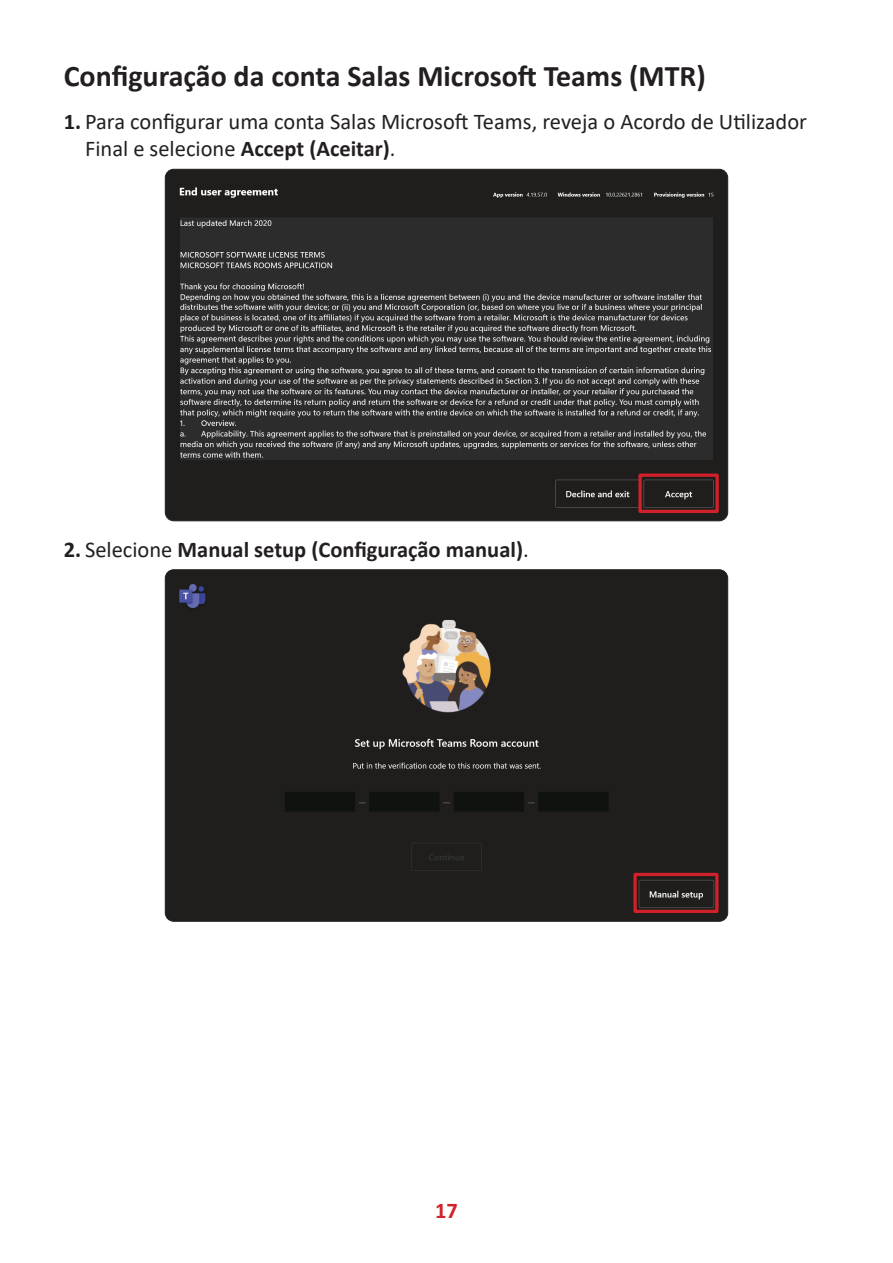
<style>
.page{position:relative;width:893px;height:1263px;background:#fff}
.page>*{position:absolute;margin:0;border:0;box-sizing:border-box;transform-origin:0 0}
.t1{font:700 30px "Calibri";color:#231f20}
.t2{font:22.5px/27px "Calibri";color:#231f20}
.t3{font:700 22.5px "Calibri";color:#231f20}
.t4{font:700 22.5px "Calibri";color:#d1232a}
.s1{font-weight:700}
.s2{font-weight:400}
</style>
<div class="page">
<img style="left:165px;top:169px;width:563px;height:352px">
<div style="left:638px;top:473px;width:81px;height:40px;border:3px solid #d02029"></div>
<img style="left:165px;top:570px;width:563px;height:351px">
<div style="left:633px;top:873px;width:85px;height:40px;border:3px solid #d02029"></div>
<h1 class="t1" style="left:64px;top:55px;width:643px">Configuração da conta Salas Microsoft Teams (MTR)</h1>
<p class="t2" style="left:85px;top:108px;width:723px;text-indent:-21px"><span class="s1">1.</span> Para configurar uma conta Salas Microsoft Teams, reveja o Acordo de Utilizador<br>Final e selecione <span class="s1">Accept (Aceitar)</span>.</p>
<p class="t3" style="left:64px;top:533px;width:466px">2. <span class="s2">Selecione</span> Manual setup (Configuração manual)<span class="s2">.</span></p>
<p class="t4" style="left:435px;top:1194px;width:24px">17</p>
</div>
